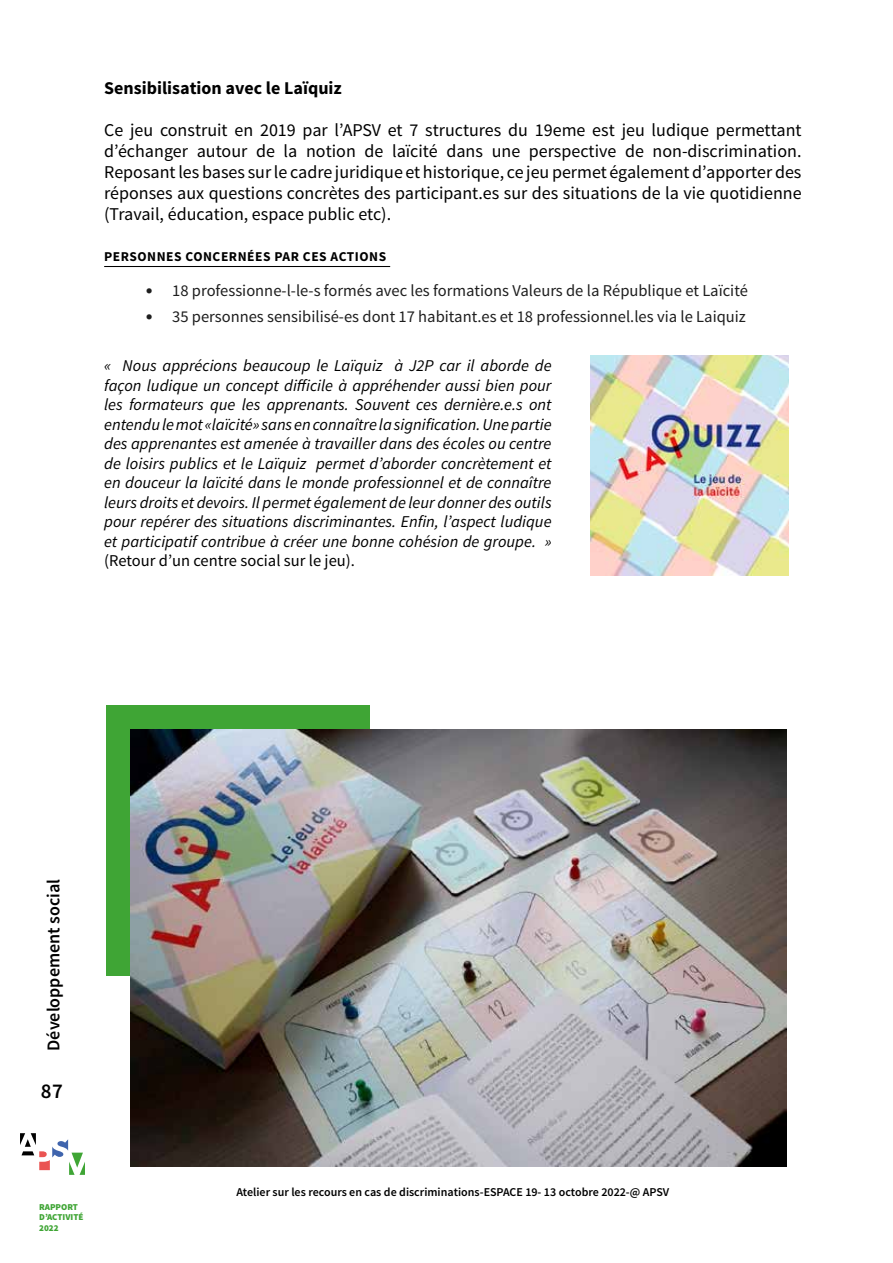
<style>
.page{position:relative;width:893px;height:1263px;background:#fff}
.page>*{position:absolute;margin:0;border:0;box-sizing:border-box;transform-origin:0 0}
.t1{font:600 21px "Source Sans Pro";color:#000}
.t2{font:18px/21px "Source Sans Pro";color:#000;text-align:justify}
.t3{font:700 18px "Source Sans Pro";color:#000}
.t4{font:600 18px "Source Sans Pro";color:#000}
.t5{font:italic 16.5px/19.5px "Source Sans Pro";color:#000;text-align:justify}
.t6{font:16.5px "Source Sans Pro";color:#1e1e1e}
.t7{font:16.5px "Source Sans Pro";color:#000}
.t8{font:700 13.5px "Source Sans Pro";letter-spacing:.04em;color:#000}
.t9{font:600 12px "Source Sans Pro";color:#000}
.t10{font:900 9px/10.5px "Source Sans Pro";color:#3fa535}
.s1{font-family:"Calibri"}
</style>
<div class="page">
<svg style="left:20px;top:1133px;width:65px;height:42px"></svg>
<div style="left:106px;top:706px;width:263px;height:270px;background:#3fa535"></div>
<hr style="left:104px;top:266px;width:286px;height:1px;background:#000">
<img style="left:130px;top:729px;width:657px;height:437px">
<img style="left:590px;top:355px;width:199px;height:220px">
<p class="t3" style="left:104px;top:76px;width:239px">Sensibilisation avec le Laïquiz</p>
<p class="t2" style="left:104px;top:120px;width:699px">Ce jeu construit en 2019 par l’APSV et 7 structures du 19eme est jeu ludique permettant d’échanger autour de la notion de laïcité dans une perspective de non-discrimination.<br>Reposant les bases sur le cadre juridique et historique, ce jeu permet également d’apporter des réponses aux questions concrètes des participant.es sur des situations de la vie quotidienne (Travail, éducation, espace public etc).</p>
<p class="t8" style="left:104px;top:247px;width:284px">PERSONNES CONCERNÉES PAR CES ACTIONS</p>
<p class="t6" style="left:145px;top:280px;width:604px"><span class="s1">•</span> 18 professionne-l-le-s formés avec les formations Valeurs de la République et Laïcité</p>
<p class="t6" style="left:145px;top:306px;width:602px"><span class="s1">•</span> 35 personnes sensibilisé-es dont 17 habitant.es et 18 professionnel.les via le Laiquiz</p>
<p class="t5" style="left:104px;top:356px;width:449px">« Nous apprécions beaucoup le Laïquiz à J2P car il aborde de façon ludique un concept difficile à appréhender aussi bien pour les formateurs que les apprenants. Souvent ces dernière.e.s ont entendu le mot «laïcité» sans en connaître la signification. Une partie des apprenantes est amenée à travailler dans des écoles ou centre de loisirs publics et le Laïquiz permet d’aborder concrètement et en douceur la laïcité dans le monde professionnel et de connaître leurs droits et devoirs. Il permet également de leur donner des outils pour repérer des situations discriminantes. Enfin, l’aspect ludique et participatif contribue à créer une bonne cohésion de groupe. »</p>
<p class="t7" style="left:104px;top:550px;width:252px">(Retour d’un centre social sur le jeu).</p>
<p class="t4" style="left:42px;top:1051px;width:173px;rotate:-90deg">Développement social</p>
<p class="t1" style="left:41px;top:1078px;width:24px">87</p>
<p class="t10" style="left:39px;top:1202px;width:46px">RAPPORT<br>D’ACTIVITÉ<br>2022</p>
<p class="t9" style="left:236px;top:1184px;width:434px">Atelier sur les recours en cas de discriminations-ESPACE 19- 13 octobre 2022-@ APSV</p>
</div>
